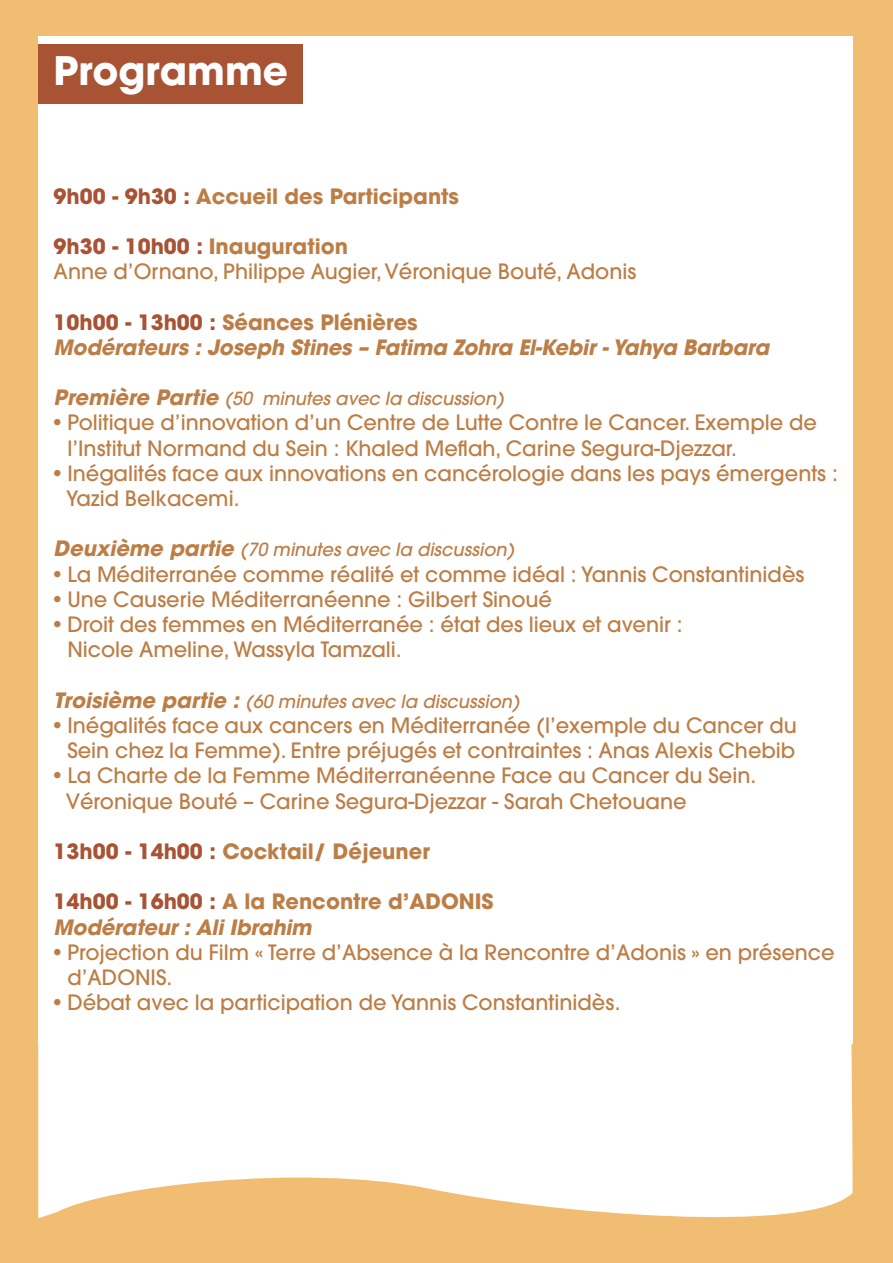
<style>
.page{position:relative;width:893px;height:1263px;background:#f1bd72}
.page>*{position:absolute;margin:0;border:0;box-sizing:border-box;transform-origin:0 0}
.t1{font:700 39px "Avant Garde";color:#fff}
.t2{font:500 21px "Avant Garde";color:#bc7e46}
.t3{font:700 21px "Avant Garde";color:#bc7e46}
.t4{font:italic 700 21px "Avant Garde";letter-spacing:-.01em;color:#bc7e46}
.t5{font:italic 500 18px "Avant Garde";color:#bc7e46}
.s1{color:#a85334}
.s2{font-weight:700;font-size:21px}
.s3{font-weight:200}
.s4{font-weight:200;color:#fff}
</style>
<div class="page">
<div style="left:38px;top:36px;width:815px;height:1008px;background:#fff"></div>
<div style="left:38px;top:45px;width:265px;height:59px;background:#a85334"></div>
<svg style="left:38px;top:1044px;width:815px;height:175px;background:#fdf7ee"></svg>
<p class="t1" style="left:54px;top:45px;width:236px">Programme</p>
<p class="t3" style="left:54px;top:182px;width:407px"><span class="s1">9h00 - 9h30 :</span> Accueil des Participants</p>
<p class="t3" style="left:54px;top:233px;width:296px"><span class="s1">9h30 - 10h00 :</span> Inauguration</p>
<p class="t2" style="left:54px;top:259px;width:584px">Anne d’Ornano, Philippe Augier, Véronique Bouté, Adonis</p>
<p class="t3" style="left:54px;top:308px;width:366px"><span class="s1">10h00 - 13h00 :</span> Séances Plénières</p>
<p class="t4" style="left:54px;top:333px;width:717px">Modérateurs : Joseph Stines – Fatima Zohra El-Kebir - Yahya Barbara</p>
<p class="t5" style="left:54px;top:388px;width:451px"><span class="s2">Première Partie</span> (50 minutes avec la discussion)</p>
<p class="t2" style="left:54px;top:410px;width:765px"><span class="s3">•</span> Politique d’innovation d’un Centre de Lutte Contre le Cancer. Exemple de</p>
<p class="t2" style="left:54px;top:435px;width:685px"><span class="s4">•</span> l’Institut Normand du Sein : Khaled Meflah, Carine Segura-Djezzar.</p>
<p class="t2" style="left:54px;top:460px;width:786px"><span class="s3">•</span> Inégalités face aux innovations en cancérologie dans les pays émergents :</p>
<p class="t2" style="left:54px;top:485px;width:187px"><span class="s4">•</span> Yazid Belkacemi.</p>
<p class="t5" style="left:54px;top:539px;width:462px"><span class="s2">Deuxième partie</span> (70 minutes avec la discussion)</p>
<p class="t2" style="left:54px;top:561px;width:752px"><span class="s3">•</span> La Méditerranée comme réalité et comme idéal : Yannis Constantinidès</p>
<p class="t2" style="left:54px;top:586px;width:500px"><span class="s3">•</span> Une Causerie Méditerranéenne : Gilbert Sinoué</p>
<p class="t2" style="left:54px;top:611px;width:630px"><span class="s3">•</span> Droit des femmes en Méditerranée : état des lieux et avenir :</p>
<p class="t2" style="left:54px;top:637px;width:350px"><span class="s4">•</span> Nicole Ameline, Wassyla Tamzali.</p>
<p class="t5" style="left:54px;top:690px;width:467px"><span class="s2">Troisième partie :</span> (60 minutes avec la discussion)</p>
<p class="t2" style="left:54px;top:712px;width:745px"><span class="s3">•</span> Inégalités face aux cancers en Méditerranée (l’exemple du Cancer du</p>
<p class="t2" style="left:54px;top:737px;width:743px"><span class="s4">•</span> Sein chez la Femme). Entre préjugés et contraintes : Anas Alexis Chebib</p>
<p class="t2" style="left:54px;top:763px;width:704px"><span class="s3">•</span> La Charte de la Femme Méditerranéenne Face au Cancer du Sein.</p>
<p class="t2" style="left:54px;top:788px;width:634px"><span class="s4">•</span> Véronique Bouté – Carine Segura-Djezzar - Sarah Chetouane</p>
<p class="t3" style="left:54px;top:837px;width:378px"><span class="s1">13h00 - 14h00 :</span> Cocktail/ Déjeuner</p>
<p class="t3" style="left:54px;top:888px;width:441px"><span class="s1">14h00 - 16h00 :</span> A la Rencontre d’ADONIS</p>
<p class="t4" style="left:54px;top:913px;width:259px">Modérateur : Ali Ibrahim</p>
<p class="t2" style="left:54px;top:939px;width:782px"><span class="s3">•</span> Projection du Film « Terre d’Absence à la Rencontre d’Adonis » en présence</p>
<p class="t2" style="left:54px;top:964px;width:120px"><span class="s4">•</span> d’ADONIS.</p>
<p class="t2" style="left:54px;top:989px;width:568px"><span class="s3">•</span> Débat avec la participation de Yannis Constantinidès.</p>
</div>
